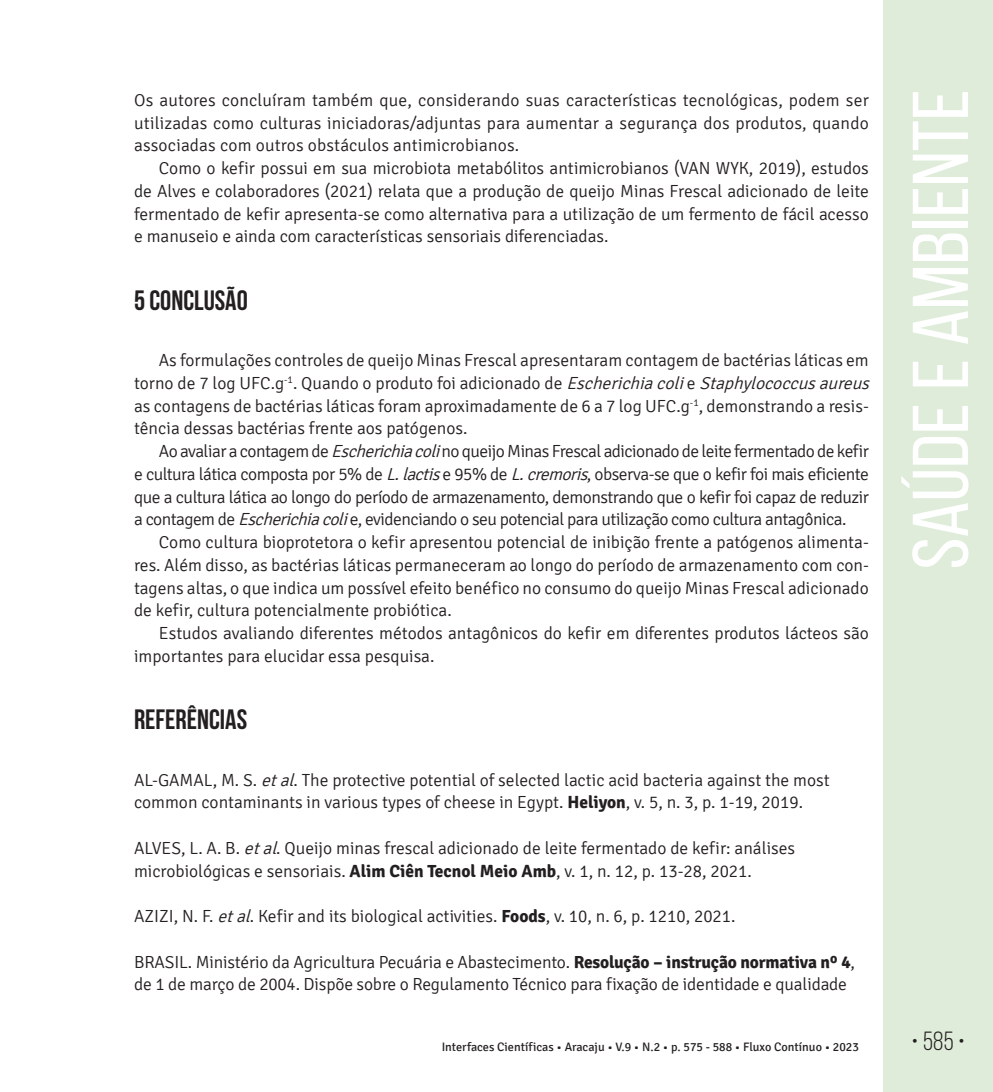
<style>
.page{position:relative;width:993px;height:1092px;background:#fff}
.page>*{position:absolute;margin:0;border:0;box-sizing:border-box;transform-origin:0 0}
.t1{font:78.75px "Bebas Neue";color:#fff;scale:1.09 1}
.t2{font:700 28px "Bebas Neue";color:#231f20}
.t3{font:26.25px "Bebas Neue";color:#231f20}
.t4{font:300 17.5px/22.8px "Signika";color:#231f20}
.t5{font:12.25px "Signika";color:#231f20}
.s1{font-style:italic}
.s2{font-weight:700}
</style>
<div class="page">
<div style="left:883px;top:0;width:109px;height:1091px;background:#deecd9"></div>
<p class="t4" style="left:134px;top:89px;width:736px;text-align:justify">Os autores concluíram também que, considerando suas características tecnológicas, podem ser utilizadas como culturas iniciadoras/adjuntas para aumentar a segurança dos produtos, quando associadas com outros obstáculos antimicrobianos.</p>
<p class="t4" style="left:134px;top:157px;width:736px;text-align:justify;text-indent:25px">Como o kefir possui em sua microbiota metabólitos antimicrobianos (VAN WYK, 2019), estudos de Alves e colaboradores (2021) relata que a produção de queijo Minas Frescal adicionado de leite fermentado de kefir apresenta-se como alternativa para a utilização de um fermento de fácil acesso e manuseio e ainda com características sensoriais diferenciadas.</p>
<h2 class="t2" style="left:134px;top:284px;width:115px">5 CONCLUSÃO</h2>
<p class="t4" style="left:134px;top:349px;width:741px;text-indent:25px">As formulações controles de queijo Minas Frescal apresentaram contagem de bactérias láticas em torno de 7 log UFC.g<sup>-1</sup>. Quando o produto foi adicionado de <span class="s1">Escherichiacoli</span>e <span class="s1">Staphylococcusaureus </span>as contagens de bactérias láticas foram aproximadamente de 6 a 7 log UFC.g<sup>-1</sup>, demonstrando a resis&shy;tência dessas bactérias frente aos patógenos.</p>
<p class="t4" style="left:134px;top:440px;width:736px;text-align:justify;text-indent:25px">Ao avaliar a contagem de <span class="s1">Escherichiacoli</span>no queijo Minas Frescal adicionado de leite fermentado de kefir e cultura lática composta por 5% de <span class="s1">L.lactis</span>e 95% de <span class="s1">L.cremoris</span>, observa-se que o kefir foi mais eficiente que a cultura lática ao longo do período de armazenamento, demonstrando que o kefir foi capaz de reduzir a contagem de <span class="s1">Escherichiacoli</span>e, evidenciando o seu potencial para utilização como cultura antagônica.</p>
<p class="t4" style="left:134px;top:531px;width:736px;text-align:justify;text-indent:25px">Como cultura bioprotetora o kefir apresentou potencial de inibição frente a patógenos alimenta&shy;res. Além disso, as bactérias láticas permaneceram ao longo do período de armazenamento com con&shy;tagens altas, o que indica um possível efeito benéfico no consumo do queijo Minas Frescal adicionado de kefir, cultura potencialmente probiótica.</p>
<p class="t4" style="left:134px;top:622px;width:736px;text-indent:25px">Estudos avaliando diferentes métodos antagônicos do kefir em diferentes produtos lácteos são importantes para elucidar essa pesquisa.</p>
<h2 class="t2" style="left:134px;top:704px;width:115px">REFERÊNCIAS</h2>
<p class="t4" style="left:134px;top:768px;width:697px">AL-GAMAL, M. S. <span class="s1">etal</span>. The protective potential of selected lactic acid bacteria against the most common contaminants in various types of cheese in Egypt. <span class="s2">Heliyon</span>, v. 5, n. 3, p. 1-19, 2019.</p>
<p class="t4" style="left:134px;top:836px;width:662px">ALVES, L. A. B. <span class="s1">etal</span>. Queijo minas frescal adicionado de leite fermentado de kefir: análises microbiológicas e sensoriais. <span class="s2">Alim Ciên Tecnol Meio Amb</span>, v. 1, n. 12, p. 13-28, 2021.</p>
<p class="t4" style="left:134px;top:905px;width:602px">AZIZI, N. F. <span class="s1">etal</span>. Kefir and its biological activities. <span class="s2">Foods</span>, v. 10, n. 6, p. 1210, 2021.</p>
<p class="t4" style="left:134px;top:950px;width:722px">BRASIL. Ministério da Agricultura Pecuária e Abastecimento. <span class="s2">Resolução – instrução normativa nº 4</span>, de 1 de março de 2004. Dispõe sobre o Regulamento Técnico para fixação de identidade e qualidade</p>
<h1 class="t1" style="left:897px;top:569px;width:442px;rotate:-90deg">Saúde e Ambiente</h1>
<p class="t5" style="left:441px;top:1040px;width:418px">Interfaces Científicas • Aracaju • V.9 • N.2 • p. 575 - 588 • Fluxo Contínuo • 2023</p>
<h3 class="t3" style="left:911px;top:1026px;width:55px">• 585 •</h3>
</div>
